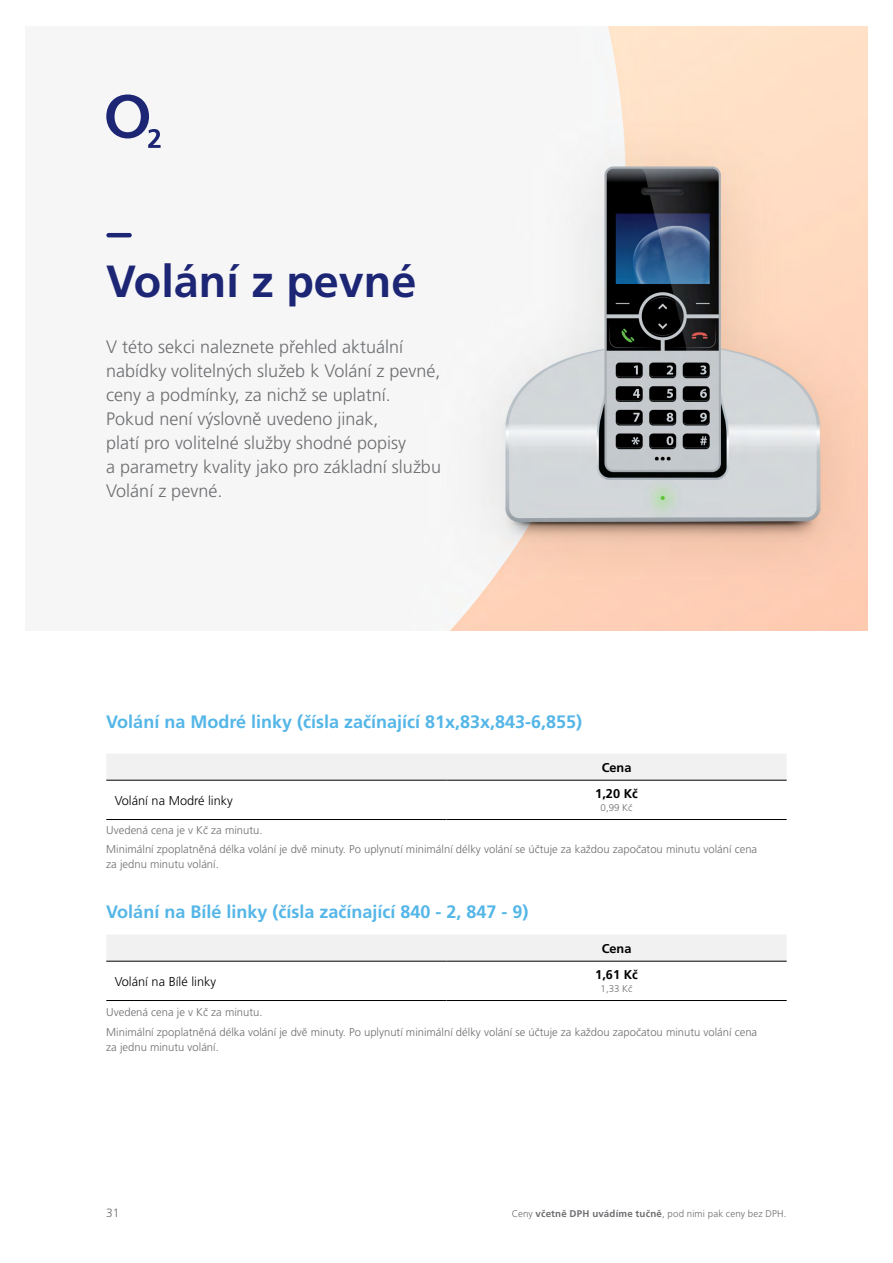
<style>
.page{position:relative;width:893px;height:1263px;background:#fff}
.page>*{position:absolute;margin:0;border:0;box-sizing:border-box;transform-origin:0 0}
.t1{font:700 45px "Frutiger CE";color:#1c2674}
.t2{font:300 18px/24px "Frutiger CE";color:#6d6e71}
.t3{font:700 18px "Frutiger CE";color:#54b6e7}
.t4{font:300 12.75px "Frutiger CE";color:#000}
.t5{font:700 12.75px "Frutiger CE";color:#000}
.t6{font:300 12px "Frutiger CE";color:#6d6e71}
.t7{font:300 11.25px/19.2px "Frutiger CE";color:#6d6e71}
.t8{font:300 9.75px "Frutiger CE";letter-spacing:.01em;color:#6d6e71}
.s1{font-weight:700}
</style>
<div class="page">
<img style="left:106px;top:27px;width:761px;height:603px">
<svg style="left:106px;top:82px;width:55px;height:66px"></svg>
<hr style="left:109px;top:233px;width:21px;height:4px;background:#1c2674">
<div style="left:106px;top:754px;width:681px;height:26px;background:#f1f1f2"></div>
<hr style="left:106px;top:819px;width:340px;height:1px;background:#000">
<hr style="left:446px;top:819px;width:341px;height:1px;background:#000">
<hr style="left:106px;top:780px;width:340px;height:1px;background:#000">
<hr style="left:446px;top:780px;width:341px;height:1px;background:#000">
<div style="left:106px;top:935px;width:681px;height:26px;background:#f1f1f2"></div>
<hr style="left:106px;top:1000px;width:340px;height:1px;background:#000">
<hr style="left:446px;top:1000px;width:341px;height:1px;background:#000">
<hr style="left:106px;top:961px;width:340px;height:1px;background:#000">
<hr style="left:446px;top:961px;width:341px;height:1px;background:#000">
<h1 class="t1" style="left:106px;top:255px;width:312px">Volání z pevné</h1>
<p class="t2" style="left:106px;top:334px;width:336px">V této sekci naleznete přehled aktuální nabídky volitelných služeb k Volání z pevné, ceny a podmínky, za nichž se uplatní.<br>Pokud není výslovně uvedeno jinak,<br>platí pro volitelné služby shodné popisy<br>a parametry kvality jako pro základní službu Volání z pevné.</p>
<h2 class="t3" style="left:106px;top:712px;width:477px">Volání na Modré linky (čísla začínající 81x,83x,843-6,855)</h2>
<p class="t5" style="left:602px;top:760px;width:31px">Cena</p>
<p class="t5" style="left:595px;top:786px;width:44px">1,20 Kč</p>
<p class="t8" style="left:601px;top:802px;width:33px">0,99 Kč</p>
<p class="t7" style="left:106px;top:820px;width:652px">Uvedená cena je v Kč za minutu.<br>Minimální zpoplatněná délka volání je dvě minuty. Po uplynutí minimální délky volání se účtuje za každou započatou minutu volání cena</p>
<p class="t7" style="left:106px;top:854px;width:114px">za jednu minutu volání.</p>
<h2 class="t3" style="left:106px;top:901px;width:424px">Volání na Bílé linky (čísla začínající 840 - 2, 847 - 9)</h2>
<p class="t5" style="left:602px;top:941px;width:31px">Cena</p>
<p class="t4" style="left:115px;top:974px;width:103px">Volání na Bílé linky</p>
<p class="t4" style="left:115px;top:793px;width:120px">Volání na Modré linky</p>
<p class="t5" style="left:595px;top:967px;width:44px">1,61 Kč</p>
<p class="t8" style="left:601px;top:983px;width:33px">1,33 Kč</p>
<p class="t7" style="left:106px;top:1003px;width:652px">Uvedená cena je v Kč za minutu.<br>Minimální zpoplatněná délka volání je dvě minuty. Po uplynutí minimální délky volání se účtuje za každou započatou minutu volání cena</p>
<p class="t7" style="left:106px;top:1037px;width:114px">za jednu minutu volání.</p>
<p class="t6" style="left:106px;top:1206px;width:15px">31</p>
<p class="t8" style="left:512px;top:1208px;width:276px">Ceny <span class="s1">včetně DPH uvádíme tučně</span>, pod nimi pak ceny bez DPH.</p>
</div>
